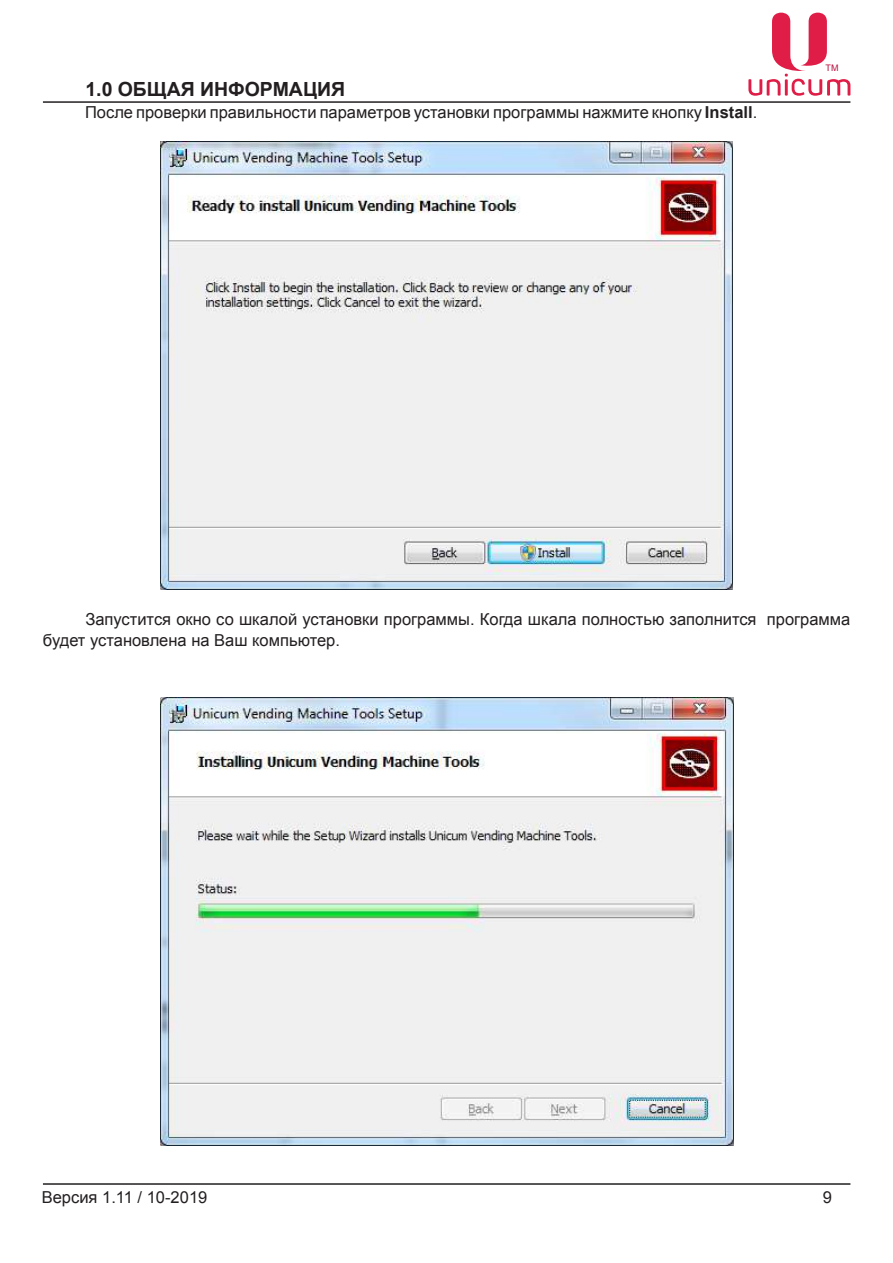
<style>
.page{position:relative;width:893px;height:1263px;background:#fff}
.page>*{position:absolute;margin:0;border:0;box-sizing:border-box;transform-origin:0 0}
.t1{font:700 19.5px "Arial";color:#231f20}
.t2{font:16.5px/21px "Arial";color:#231f20}
.t3{font:9px "Arial";color:#ba0e3d}
.s1{font-weight:700}
</style>
<div class="page">
<hr style="left:43px;top:101px;width:807px;height:2px;background:#231f20">
<hr style="left:43px;top:1183px;width:807px;height:2px;background:#231f20">
<svg style="left:748px;top:13px;width:102px;height:83px"></svg>
<img style="left:160px;top:141px;width:573px;height:448px">
<img style="left:160px;top:697px;width:573px;height:448px">
<p class="t1" style="left:85px;top:76px;width:261px">1.0 ОБЩАЯ ИНФОРМАЦИЯ</p>
<p class="t2" style="left:85px;top:102px;width:674px">После проверки правильности параметров установки программы нажмите кнопку <span class="s1">Install</span>.</p>
<p class="t3" style="left:826px;top:62px;width:14px">ТМ</p>
<p class="t2" style="left:43px;top:609px;width:809px;text-indent:43px">Запустится окно со шкалой установки программы. Когда шкала полностью заполнится программа будет установлена на Ваш компьютер.</p>
<p class="t2" style="left:42px;top:1187px;width:167px">Версия 1.11 / 10-2019</p>
<p class="t2" style="left:823px;top:1187px;width:11px">9</p>
</div>
